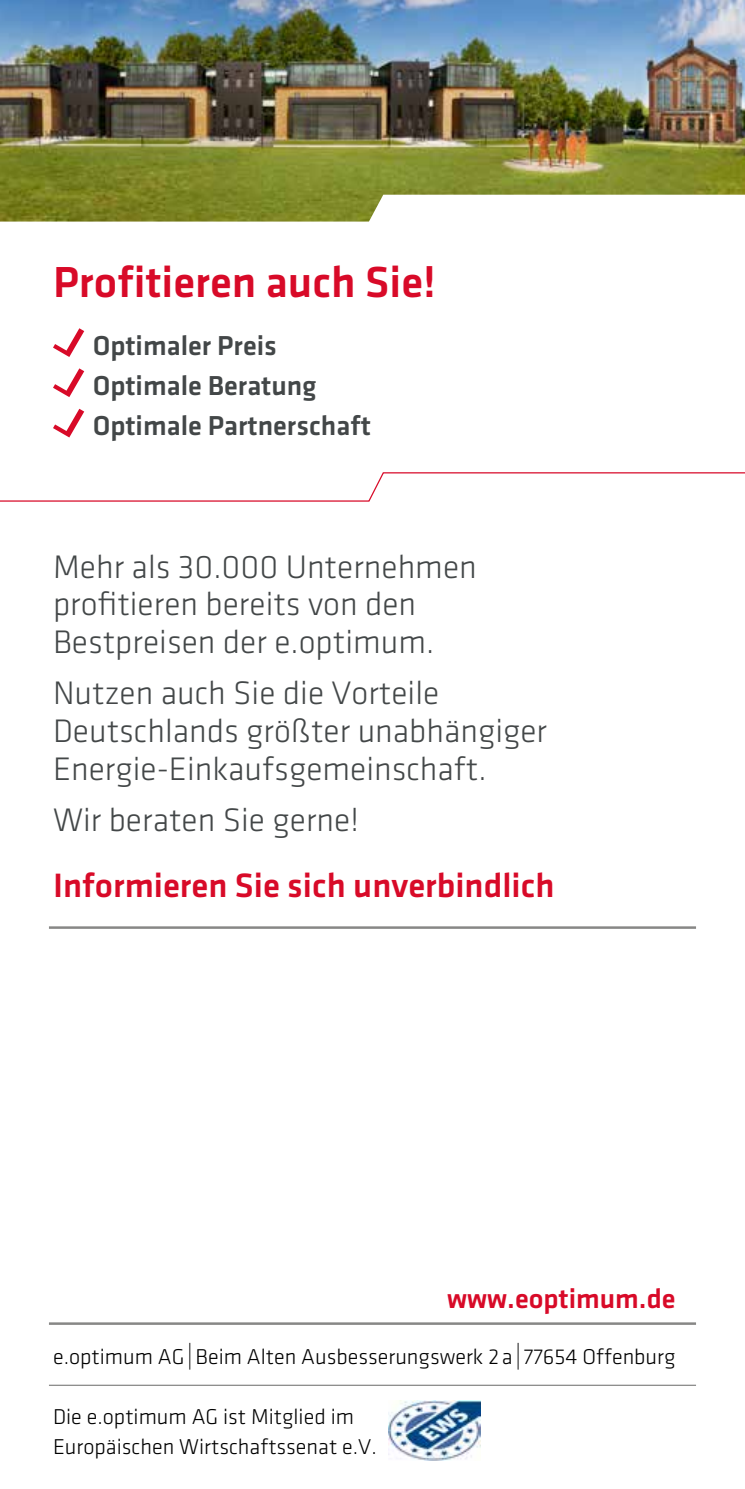
<style>
.page{position:relative;width:745px;height:1489px;background:#fff}
.page>*{position:absolute;margin:0;border:0;box-sizing:border-box;transform-origin:0 0}
.t1{font:500 45px "Klavika";color:#d80a28}
.t2{font:500 35px "Klavika";color:#d80a28}
.t3{font:300 33.75px/37.5px "Klavika";color:#434748}
.t4{font:500 28.5px/40.2px "Klavika";color:#434748}
.t5{font:500 28.5px "Klavika";color:#d80a28}
.t6{font:300 22.25px/30px "Klavika";color:#000}
.s1{font-size:26.75px}
</style>
<div class="page">
<hr style="left:49px;top:1384px;width:646px;height:1px;background:#878786">
<hr style="left:49px;top:926px;width:646px;height:2px;background:#878786">
<hr style="left:49px;top:1322px;width:646px;height:2px;background:#878786">
<svg style="left:53px;top:328px;width:31px;height:29px"></svg>
<svg style="left:53px;top:368px;width:31px;height:29px"></svg>
<svg style="left:53px;top:409px;width:31px;height:28px"></svg>
<svg style="left:0;top:472px;width:744px;height:30px"></svg>
<img style="left:0;top:0;width:744px;height:221px">
<img style="left:388px;top:1400px;width:92px;height:60px">
<h1 class="t1" style="left:53px;top:258px;width:384px">Profitieren auch Sie!</h1>
<p class="t4" style="left:93px;top:325px;width:279px">Optimaler Preis<br>Optimale Beratung<br>Optimale Partnerschaft</p>
<p class="t3" style="left:53px;top:548px;width:425px">Mehr als 30.000 Unternehmen profitieren bereits von den<br>Bestpreisen der e.optimum.</p>
<p class="t3" style="left:53px;top:675px;width:495px">Nutzen auch Sie die Vorteile<br>Deutschlands größter unabhängiger<br>Energie-Einkaufsgemeinschaft.</p>
<p class="t3" style="left:53px;top:801px;width:307px">Wir beraten Sie gerne!</p>
<p class="t2" style="left:53px;top:866px;width:502px">Informieren Sie sich unverbindlich</p>
<p class="t5" style="left:447px;top:1282px;width:230px">www.eoptimum.de</p>
<p class="t6" style="left:53px;top:1341px;width:623px">e.optimum AG<span class="s1">|</span>Beim Alten Ausbesserungswerk 2 a <span class="s1">|</span> 77654 Offenburg</p>
<p class="t6" style="left:53px;top:1401px;width:325px">Die e.optimum AG ist Mitglied im<br>Europäischen Wirtschaftssenat e.V.</p>
</div>
